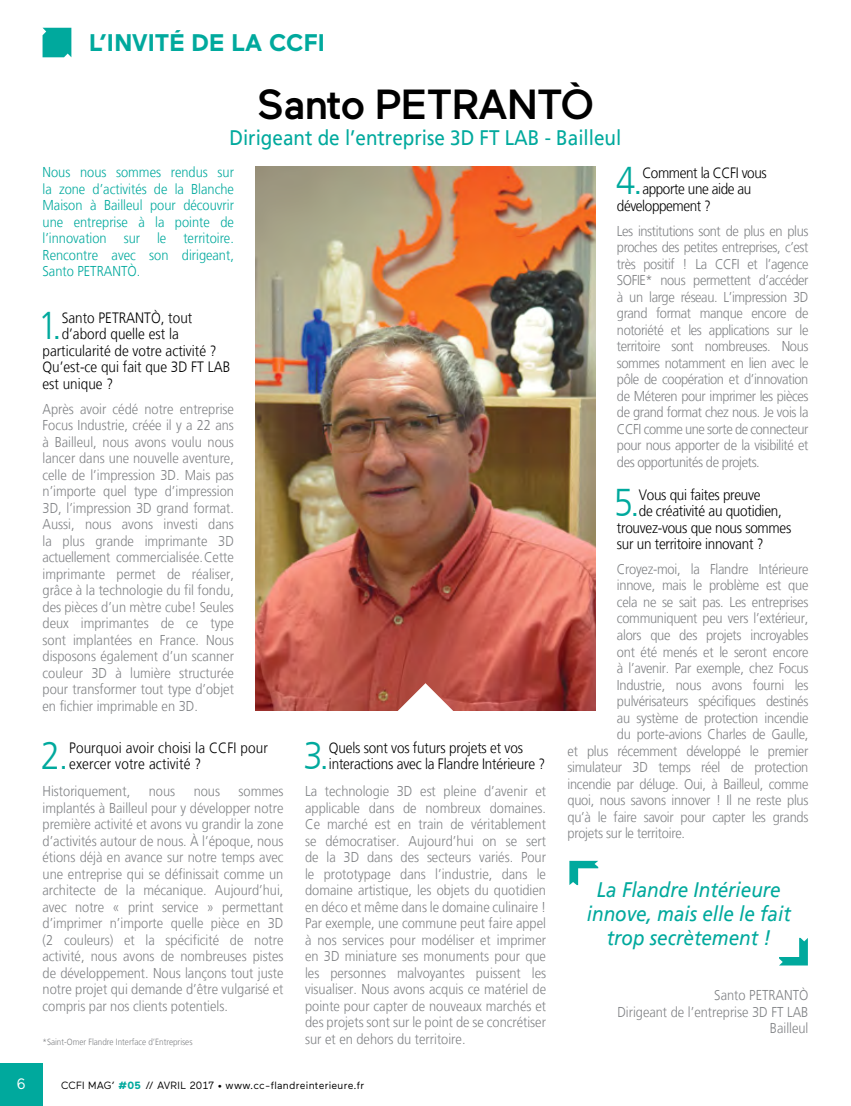
<style>
.page{position:relative;width:851px;height:1106px;background:#fff}
.page>*{position:absolute;margin:0;border:0;box-sizing:border-box;transform-origin:0 0}
.t1{font:500 42px "Maax";letter-spacing:-.02em;color:#000}
.t2{font:300 38.7px "Frutiger LT";color:#00a99d;scale:.9 1}
.t3{font:700 24px "Maax";color:#00a99d}
.t4{font:italic 21px/24px "Frutiger LT";color:#00a99d;text-align:center;scale:.9 1}
.t5{font:21px "Frutiger LT";color:#00a99d;scale:.9 1}
.t6{font:300 15px/16.5px "Frutiger LT";letter-spacing:-.015em;color:#000;scale:.9 1}
.t7{font:300 15px/16.5px "Frutiger LT";letter-spacing:.01em;color:#000;scale:.9 1}
.t8{font:15px "Maax";color:#fff}
.t9{font:300 14.25px/16.5px "Frutiger LT";letter-spacing:-.02em;color:#808285;text-align:justify;scale:.9 1}
.t10{font:300 14.25px/16.5px "Frutiger LT";color:#00a99d;text-align:justify;scale:.9 1}
.t11{font:300 14.25px/16.5px "Frutiger LT";color:#808285;text-align:right;scale:.9 1}
.t12{font:10.5px "Maax";letter-spacing:.02em;color:#000}
.t13{font:300 9px "Frutiger LT";color:#808285;scale:.9 1}
.s1{font-weight:700;color:#00a99d}
</style>
<div class="page">
<img style="left:255px;top:166px;width:340px;height:544px">
<div style="left:0;top:1063px;width:43px;height:43px;background:#00a99d"></div>
<svg style="left:43px;top:28px;width:28px;height:29px"></svg>
<svg style="left:372px;top:683px;width:106px;height:28px"></svg>
<svg style="left:569px;top:860px;width:30px;height:26px"></svg>
<svg style="left:779px;top:937px;width:28px;height:28px"></svg>
<h3 class="t3" style="left:89px;top:30px;width:237px">L’INVITÉ DE LA CCFI</h3>
<h1 class="t1" style="left:256px;top:82px;width:339px">Santo PETRANTÒ</h1>
<h3 class="t5" style="left:229px;top:125px;width:437px">Dirigeant de l’entreprise 3D FT LAB - Bailleul</h3>
<p class="t10" style="left:43px;top:164px;width:214px">Nous nous sommes rendus sur la zone d’activités de la Blanche Maison à Bailleul pour découvrir une entreprise à la pointe de l’innovation sur le territoire.<br>Rencontre avec son dirigeant, Santo PETRANTÒ.</p>
<h2 class="t2" style="left:38px;top:304px;width:28px">1.</h2>
<p class="t6" style="left:62px;top:309px;width:147px">Santo PETRANTÒ, tout</p>
<p class="t6" style="left:62px;top:326px;width:132px">d’abord quelle est la</p>
<p class="t6" style="left:43px;top:342px;width:195px">particularité de votre activité ?</p>
<p class="t6" style="left:43px;top:359px;width:210px">Qu’est-ce qui fait que 3D FT LAB</p>
<p class="t6" style="left:43px;top:375px;width:80px">est unique ?</p>
<p class="t9" style="left:43px;top:400px;width:214px">Après avoir cédé notre entreprise Focus Industrie, créée il y a 22 ans à Bailleul, nous avons voulu nous lancer dans une nouvelle aventure, celle de l’impression 3D. Mais pas n’importe quel type d’impression 3D, l’impression 3D grand format.<br>Aussi, nous avons investi dans la plus grande imprimante 3D actuellement commercialisée.Cette imprimante permet de réaliser, grâce à la technologie du fil fondu, des pièces d’un mètre cube! Seules deux imprimantes de ce type sont implantées en France. Nous disposons également d’un scanner couleur 3D à lumière structurée pour transformer tout type d’objet en fichier imprimable en 3D.</p>
<h2 class="t2" style="left:41px;top:734px;width:32px">2.</h2>
<p class="t7" style="left:69px;top:739px;width:222px">Pourquoi avoir choisi la CCFI pour exercer votre activité ?</p>
<p class="t11" style="left:43px;top:783px;width:99px">Historiquement,</p>
<p class="t9" style="left:149px;top:783px;width:31px">nous</p>
<p class="t9" style="left:194px;top:783px;width:31px">nous</p>
<p class="t9" style="left:43px;top:783px;width:269px;text-indent:196px">sommes implantés à Bailleul pour y développer notre première activité et avons vu grandir la zone d’activités autour de nous. À l’époque, nous étions déjà en avance sur notre temps avec une entreprise qui se définissait comme un architecte de la mécanique. Aujourd’hui, avec notre « print service » permettant d’imprimer n’importe quelle pièce en 3D (2 couleurs) et la spécificité de notre activité, nous avons de nombreuses pistes de développement. Nous lançons tout juste notre projet qui demande d’être vulgarisé et compris par nos clients potentiels.</p>
<h2 class="t2" style="left:303px;top:734px;width:30px">3.</h2>
<p class="t6" style="left:329px;top:739px;width:242px">Quels sont vos futurs projets et vos interactions avec la Flandre Intérieure ?</p>
<p class="t9" style="left:305px;top:783px;width:269px">La technologie 3D est pleine d’avenir et applicable dans de nombreux domaines.<br>Ce marché est en train de véritablement se démocratiser. Aujourd’hui on se sert de la 3D dans des secteurs variés. Pour le prototypage dans l’industrie, dans le domaine artistique, les objets du quotidien en déco et même dans le domaine culinaire !<br>Par exemple, une commune peut faire appel à nos services pour modéliser et imprimer en 3D miniature ses monuments pour que les personnes malvoyantes puissent les visualiser. Nous avons acquis ce matériel de pointe pour capter de nouveaux marchés et des projets sont sur le point de se concrétiser</p>
<p class="t13" style="left:43px;top:1037px;width:168px">*Saint-Omer Flandre Interface d’Entreprises</p>
<p class="t11" style="left:305px;top:1031px;width:180px">sur et en dehors du territoire.</p>
<p class="t8" style="left:17px;top:1075px;width:11px">6</p>
<p class="t12" style="left:61px;top:1079px;width:305px">CCFI MAG’ <span class="s1">#05</span> // AVRIL 2017 • www.cc-flandreinterieure.fr</p>
<h2 class="t2" style="left:616px;top:159px;width:31px">4.</h2>
<p class="t6" style="left:642px;top:164px;width:140px">Comment la CCFI vous</p>
<p class="t6" style="left:642px;top:181px;width:123px">apporte une aide au</p>
<p class="t6" style="left:616px;top:197px;width:106px">développement ?</p>
<p class="t9" style="left:616px;top:222px;width:214px">Les institutions sont de plus en plus proches des petites entreprises, c’est très positif ! La CCFI et l’agence SOFIE* nous permettent d’accéder à un large réseau. L’impression 3D grand format manque encore de notoriété et les applications sur le territoire sont nombreuses. Nous sommes notamment en lien avec le pôle de coopération et d’innovation de Méteren pour imprimer les pièces de grand format chez nous. Je vois la CCFI comme une sorte de connecteur pour nous apporter de la visibilité et des opportunités de projets.</p>
<h2 class="t2" style="left:613px;top:481px;width:30px">5.</h2>
<p class="t6" style="left:638px;top:486px;width:137px">Vous qui faites preuve</p>
<p class="t6" style="left:638px;top:503px;width:160px">de créativité au quotidien,</p>
<p class="t6" style="left:616px;top:519px;width:195px">trouvez-vous que nous sommes</p>
<p class="t6" style="left:616px;top:536px;width:164px">sur un territoire innovant ?</p>
<p class="t9" style="left:616px;top:561px;width:214px">Croyez-moi, la Flandre Intérieure</p>
<p class="t9" style="left:616px;top:577px;width:214px">innove, mais le problème est que</p>
<p class="t9" style="left:616px;top:594px;width:214px">cela ne se sait pas. Les entreprises</p>
<p class="t9" style="left:616px;top:610px;width:214px">communiquent peu vers l’extérieur,</p>
<p class="t9" style="left:616px;top:627px;width:214px">alors que des projets incroyables</p>
<p class="t9" style="left:616px;top:643px;width:214px">ont été menés et le seront encore</p>
<p class="t9" style="left:616px;top:660px;width:214px">à l’avenir. Par exemple, chez Focus</p>
<p class="t9" style="left:616px;top:676px;width:214px">Industrie, nous avons fourni les</p>
<p class="t9" style="left:616px;top:693px;width:214px">pulvérisateurs spécifiques destinés</p>
<p class="t9" style="left:616px;top:709px;width:214px">au système de protection incendie</p>
<p class="t9" style="left:616px;top:726px;width:214px">du porte-avions Charles de Gaulle,</p>
<p class="t9" style="left:567px;top:742px;width:269px">et plus récemment développé le premier</p>
<p class="t9" style="left:567px;top:759px;width:269px">simulateur 3D temps réel de protection</p>
<p class="t9" style="left:567px;top:775px;width:269px">incendie par déluge. Oui, à Bailleul, comme</p>
<p class="t9" style="left:567px;top:792px;width:269px">quoi, nous savons innover ! Il ne reste plus</p>
<p class="t9" style="left:567px;top:808px;width:269px">qu’à le faire savoir pour capter les grands</p>
<p class="t9" style="left:567px;top:825px;width:132px">projets sur le territoire.</p>
<h3 class="t4" style="left:586px;top:877px;width:228px">La Flandre Intérieure innove, mais elle le fait trop secrètement !</h3>
<p class="t11" style="left:617px;top:987px;width:214px">Santo PETRANTÒ<br>Dirigeant de l’entreprise 3D FT LAB<br>Bailleul</p>
</div>
